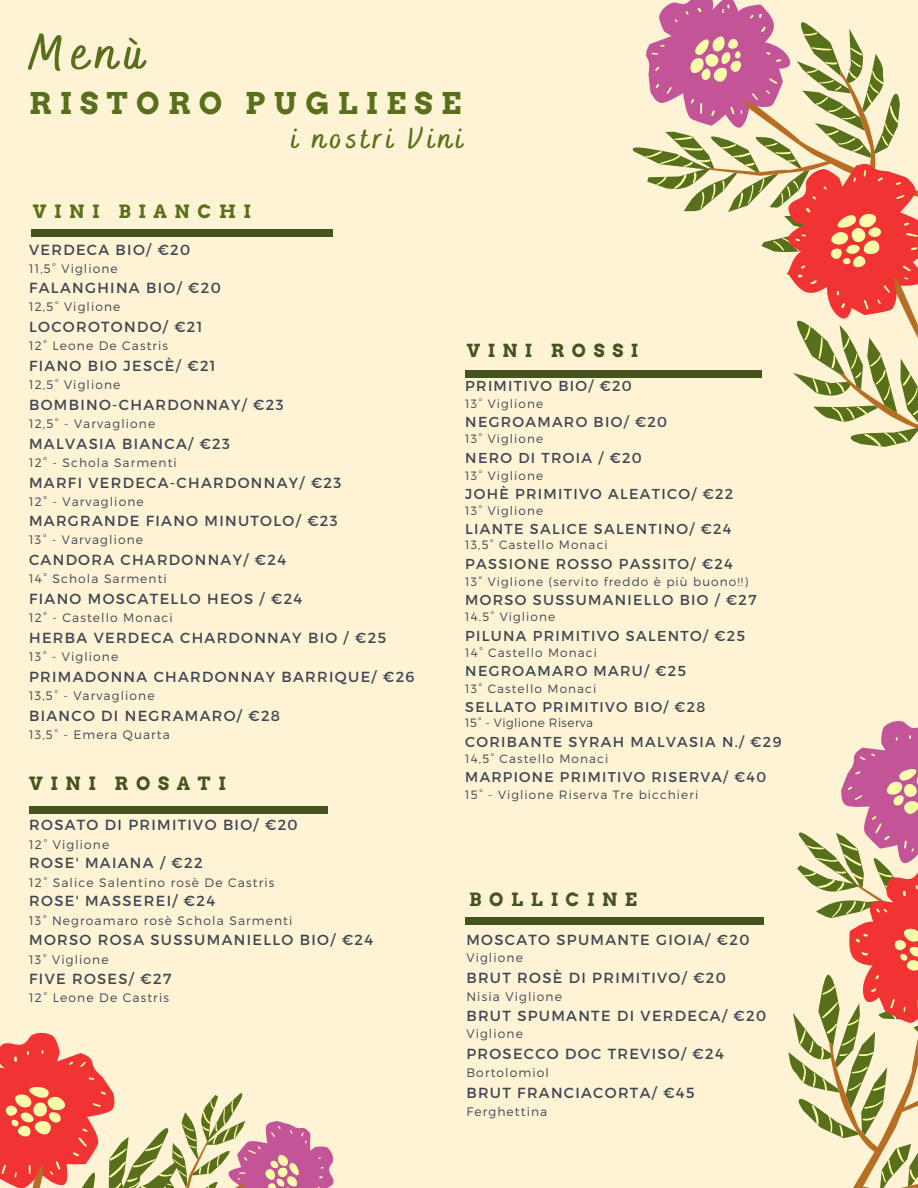
<style>
.page{position:relative;width:918px;height:1188px;background:#fff3d5}
.page>*{position:absolute;margin:0;border:0;box-sizing:border-box;transform-origin:0 0}
.t1{font:700 50.25px "Bakerie Smooth";color:#58701b}
.t2{font:700 30.9px "Bakerie Smooth";letter-spacing:.14em;color:#58701b}
.t3{font:700 30px "Arvo";letter-spacing:.28em;color:#58701b}
.t4{font:700 18.3px "Arvo";letter-spacing:.42em;color:#45541e}
.t5{font:700 18.3px "Arvo";letter-spacing:.42em;color:#58701b}
.t6{font:700 18px "Arvo";letter-spacing:.42em;color:#45541e}
.t7{font:14.7px "Montserrat";letter-spacing:.09em;color:#3f4652}
.t8{font:14.4px "Montserrat";letter-spacing:.09em;color:#3f4652}
.t9{font:14.1px "Montserrat";letter-spacing:.09em;color:#3f4652}
.t10{font:300 12.3px "Montserrat";letter-spacing:.09em;color:#3f4652}
.t11{font:300 12px "Montserrat";letter-spacing:.09em;color:#3f4652}
.t12{font:300 12px "Montserrat";letter-spacing:.035em;color:#3f4652}
</style>
<div class="page">
<svg style="left:616px;top:0;width:302px;height:447px"></svg>
<div style="left:29px;top:807px;width:298px;height:6px;background:#45541e"></div>
<svg style="left:788px;top:721px;width:130px;height:467px"></svg>
<div style="left:465px;top:370px;width:297px;height:7px;background:#45541e"></div>
<div style="left:465px;top:917px;width:298px;height:7px;background:#45541e"></div>
<div style="left:31px;top:230px;width:302px;height:7px;background:#45541e"></div>
<svg style="left:0;top:1032px;width:334px;height:156px"></svg>
<p class="t1" style="left:29px;top:23px;width:117px">Menù</p>
<p class="t3" style="left:29px;top:85px;width:434px">RISTORO PUGLIESE</p>
<p class="t2" style="left:292px;top:119px;width:172px">i nostri Vini</p>
<p class="t5" style="left:33px;top:201px;width:219px">VINI BIANCHI</p>
<p class="t7" style="left:29px;top:240px;width:163px">VERDECA BIO/ €20</p>
<p class="t10" style="left:29px;top:260px;width:90px">11,5° Viglione</p>
<p class="t7" style="left:29px;top:279px;width:193px">FALANGHINA BIO/ €20</p>
<p class="t10" style="left:29px;top:299px;width:93px">12,5° Viglione</p>
<p class="t7" style="left:29px;top:317px;width:175px">LOCOROTONDO/ €21</p>
<p class="t10" style="left:29px;top:338px;width:141px">12° Leone De Castris</p>
<p class="t7" style="left:29px;top:356px;width:188px">FIANO BIO JESCÈ/ €21</p>
<p class="t10" style="left:29px;top:377px;width:93px">12,5° Viglione</p>
<p class="t7" style="left:29px;top:395px;width:256px">BOMBINO-CHARDONNAY/ €23</p>
<p class="t10" style="left:29px;top:416px;width:128px">12,5° - Varvaglione</p>
<p class="t7" style="left:29px;top:434px;width:202px">MALVASIA BIANCA/ €23</p>
<p class="t10" style="left:29px;top:454px;width:149px">12° - Schola Sarmenti</p>
<p class="t7" style="left:29px;top:473px;width:314px">MARFI VERDECA-CHARDONNAY/ €23</p>
<p class="t10" style="left:29px;top:493px;width:116px">12° - Varvaglione</p>
<p class="t7" style="left:29px;top:512px;width:310px">MARGRANDE FIANO MINUTOLO/ €23</p>
<p class="t10" style="left:29px;top:532px;width:115px">13° - Varvaglione</p>
<p class="t7" style="left:29px;top:550px;width:259px">CANDORA CHARDONNAY/ €24</p>
<p class="t10" style="left:29px;top:571px;width:139px">14° Schola Sarmenti</p>
<p class="t7" style="left:29px;top:589px;width:275px">FIANO MOSCATELLO HEOS / €24</p>
<p class="t10" style="left:29px;top:610px;width:145px">12° - Castello Monaci</p>
<p class="t7" style="left:29px;top:628px;width:358px">HERBA VERDECA CHARDONNAY BIO / €25</p>
<p class="t10" style="left:29px;top:648px;width:91px">13° - Viglione</p>
<p class="t7" style="left:29px;top:667px;width:387px">PRIMADONNA CHARDONNAY BARRIQUE/ €26</p>
<p class="t10" style="left:29px;top:687px;width:127px">13,5° - Varvaglione</p>
<p class="t7" style="left:29px;top:706px;width:252px">BIANCO DI NEGRAMARO/ €28</p>
<p class="t10" style="left:29px;top:726px;width:142px">13,5° - Emera Quarta</p>
<p class="t4" style="left:29px;top:773px;width:198px">VINI ROSATI</p>
<p class="t7" style="left:29px;top:816px;width:270px">ROSATO DI PRIMITIVO BIO/ €20</p>
<p class="t10" style="left:29px;top:837px;width:82px">12° Viglione</p>
<p class="t7" style="left:29px;top:854px;width:175px">ROSE' MAIANA / €22</p>
<p class="t10" style="left:29px;top:875px;width:247px">12° Salice Salentino rosè De Castris</p>
<p class="t7" style="left:29px;top:892px;width:187px">ROSE' MASSEREI/ €24</p>
<p class="t10" style="left:29px;top:913px;width:265px">13° Negroamaro rosè Schola Sarmenti</p>
<p class="t7" style="left:29px;top:930px;width:345px">MORSO ROSA SUSSUMANIELLO BIO/ €24</p>
<p class="t10" style="left:29px;top:952px;width:81px">13° Viglione</p>
<p class="t7" style="left:29px;top:969px;width:144px">FIVE ROSES/ €27</p>
<p class="t10" style="left:29px;top:990px;width:141px">12° Leone De Castris</p>
<p class="t6" style="left:467px;top:340px;width:173px">VINI ROSSI</p>
<p class="t8" style="left:465px;top:377px;width:168px">PRIMITIVO BIO/ €20</p>
<p class="t11" style="left:465px;top:396px;width:79px">13° Viglione</p>
<p class="t8" style="left:465px;top:413px;width:203px">NEGROAMARO BIO/ €20</p>
<p class="t11" style="left:465px;top:431px;width:79px">13° Viglione</p>
<p class="t8" style="left:465px;top:448px;width:178px">NERO DI TROIA / €20</p>
<p class="t11" style="left:465px;top:468px;width:79px">13° Viglione</p>
<p class="t8" style="left:465px;top:484px;width:270px">JOHÈ PRIMITIVO ALEATICO/ €22</p>
<p class="t11" style="left:465px;top:503px;width:79px">13° Viglione</p>
<p class="t8" style="left:465px;top:520px;width:268px">LIANTE SALICE SALENTINO/ €24</p>
<p class="t11" style="left:465px;top:537px;width:144px">13,5° Castello Monaci</p>
<p class="t8" style="left:465px;top:555px;width:269px">PASSIONE ROSSO PASSITO/ €24</p>
<p class="t11" style="left:465px;top:574px;width:284px">13° Viglione (servito freddo è più buono!!)</p>
<p class="t8" style="left:465px;top:591px;width:293px">MORSO SUSSUMANIELLO BIO / €27</p>
<p class="t11" style="left:465px;top:609px;width:91px">14.5° Viglione</p>
<p class="t8" style="left:465px;top:626px;width:281px">PILUNA PRIMITIVO SALENTO/ €25</p>
<p class="t11" style="left:465px;top:645px;width:133px">14° Castello Monaci</p>
<p class="t8" style="left:465px;top:662px;width:222px">NEGROAMARO MARU/ €25</p>
<p class="t11" style="left:465px;top:681px;width:132px">13° Castello Monaci</p>
<p class="t9" style="left:465px;top:697px;width:241px">SELLATO PRIMITIVO BIO/ €28</p>
<p class="t12" style="left:465px;top:715px;width:129px">15° - Viglione Riserva</p>
<p class="t8" style="left:465px;top:732px;width:318px">CORIBANTE SYRAH MALVASIA N./ €29</p>
<p class="t11" style="left:465px;top:751px;width:144px">14,5° Castello Monaci</p>
<p class="t9" style="left:465px;top:768px;width:302px">MARPIONE PRIMITIVO RISERVA/ €40</p>
<p class="t11" style="left:465px;top:787px;width:234px">15° - Viglione Riserva Tre bicchieri</p>
<p class="t4" style="left:469px;top:888px;width:170px">BOLLICINE</p>
<p class="t7" style="left:466px;top:930px;width:285px">MOSCATO SPUMANTE GIOIA/ €20</p>
<p class="t10" style="left:466px;top:950px;width:58px">Viglione</p>
<p class="t7" style="left:466px;top:968px;width:261px">BRUT ROSÈ DI PRIMITIVO/ €20</p>
<p class="t10" style="left:466px;top:989px;width:97px">Nisia Viglione</p>
<p class="t7" style="left:466px;top:1006px;width:301px">BRUT SPUMANTE DI VERDECA/ €20</p>
<p class="t10" style="left:466px;top:1026px;width:58px">Viglione</p>
<p class="t7" style="left:466px;top:1044px;width:259px">PROSECCO DOC TREVISO/ €24</p>
<p class="t10" style="left:466px;top:1064px;width:84px">Bortolomiol</p>
<p class="t7" style="left:466px;top:1083px;width:230px">BRUT FRANCIACORTA/ €45</p>
<p class="t10" style="left:466px;top:1104px;width:82px">Ferghettina</p>
</div>
